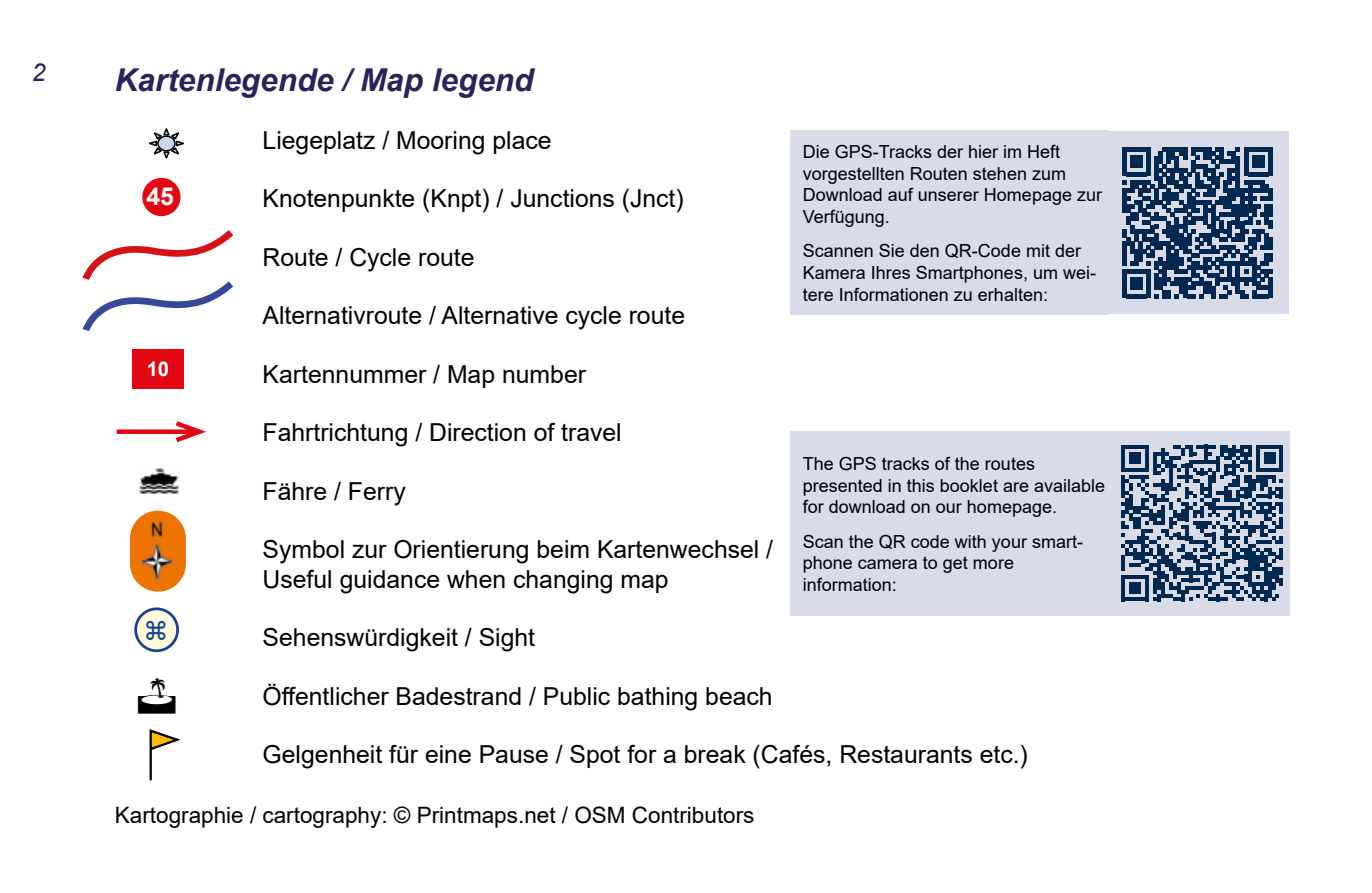
<style>
.page{position:relative;width:1372px;height:893px;background:#fff}
.page>*{position:absolute;margin:0;border:0;box-sizing:border-box;transform-origin:0 0}
.t1{font:italic 700 31.5px "Arial";color:#29235c}
.t2{font:24.75px/29.2px "Arial";color:#000}
.t3{font:700 24.75px "Arial";color:#fff}
.t4{font:italic 24.75px "Arial";color:#29235c}
.t5{font:22.5px "Arial";color:#000}
.t6{font:700 20.25px "Arial";color:#fff}
.t7{font:18px/21.6px "Arial";color:#000}
</style>
<div class="page">
<div style="left:132px;top:349px;width:52px;height:39px;background:#e30613"></div>
<div style="left:131px;top:512px;width:54px;height:79px;background:#ee7402;border-radius:27px"></div>
<img style="left:131px;top:520px;width:53px;height:68px">
<div style="left:130px;top:511px;width:56px;height:81px;border:2px solid #ee7402;border-radius:27px"></div>
<div style="left:790px;top:131px;width:318px;height:184px;background:#d9dbe7"></div>
<div style="left:1106px;top:131px;width:182px;height:183px;background:#d9dbe7"></div>
<svg style="left:1122px;top:148px;width:150px;height:150px"></svg>
<hr style="left:1268px;top:278px;width:4px;height:20px;background:#002851">
<div style="left:790px;top:432px;width:318px;height:184px;background:#d9dbe7"></div>
<div style="left:1106px;top:432px;width:183px;height:184px;background:#d9dbe7"></div>
<svg style="left:1121px;top:445px;width:162px;height:156px"></svg>
<div style="left:117px;top:429px;width:82px;height:5px;background:#e30613"></div>
<svg style="left:171px;top:421px;width:35px;height:22px"></svg>
<div style="left:136px;top:609px;width:42px;height:42px;background:#fffbd8;border-radius:50%"></div>
<div style="left:134px;top:607px;width:45px;height:45px;border:3px solid #164194;border-radius:50%"></div>
<div style="left:142px;top:178px;width:38px;height:38px;background:#e30613;border-radius:50%"></div>
<img style="left:138px;top:468px;width:42px;height:26px">
<svg style="left:149px;top:729px;width:32px;height:52px"></svg>
<svg style="left:149px;top:128px;width:35px;height:31px"></svg>
<div style="left:157px;top:135px;width:19px;height:17px;border:2px solid #000;border-radius:50%"></div>
<svg style="left:82px;top:230px;width:152px;height:101px"></svg>
<p class="t4" style="left:32px;top:56px;width:15px">2</p>
<p class="t1" style="left:115px;top:59px;width:420px">Kartenlegende / Map legend</p>
<p class="t3" style="left:146px;top:179px;width:29px">45</p>
<p class="t6" style="left:147px;top:355px;width:24px">10</p>
<p class="t2" style="left:262px;top:125px;width:290px">Liegeplatz / Mooring place</p>
<p class="t2" style="left:262px;top:184px;width:422px">Knotenpunkte (Knpt) / Junctions (Jnct)</p>
<p class="t2" style="left:262px;top:242px;width:213px">Route / Cycle route</p>
<p class="t2" style="left:262px;top:301px;width:424px">Alternativroute / Alternative cycle route</p>
<p class="t2" style="left:262px;top:359px;width:325px">Kartennummer / Map number</p>
<p class="t2" style="left:262px;top:418px;width:360px">Fahrtrichtung / Direction of travel</p>
<p class="t2" style="left:262px;top:476px;width:145px">Fähre / Ferry</p>
<p class="t2" style="left:262px;top:535px;width:512px">Symbol zur Orientierung beim Kartenwechsel /<br>Useful guidance when changing map</p>
<p class="t2" style="left:262px;top:623px;width:274px">Sehenswürdigkeit / Sight</p>
<p class="t2" style="left:262px;top:681px;width:511px">Öffentlicher Badestrand / Public bathing beach</p>
<p class="t2" style="left:262px;top:740px;width:766px">Gelgenheit für eine Pause / Spot for a break (Cafés, Restaurants etc.)</p>
<p class="t7" style="left:802px;top:141px;width:301px">Die GPS-Tracks der hier im Heft vorgestellten Routen stehen zum<br>Download auf unserer Homepage zur<br>Verfügung.</p>
<p class="t7" style="left:802px;top:240px;width:295px">Scannen Sie den QR-Code mit der<br>Kamera Ihres Smartphones, um wei&shy;tere Informationen zu erhalten:</p>
<p class="t7" style="left:802px;top:453px;width:304px">The GPS tracks of the routes presented in this booklet are available for download on our homepage.</p>
<p class="t7" style="left:802px;top:530px;width:282px">Scan the QR code with your smart&shy;phone camera to get more information:</p>
<p class="t5" style="left:115px;top:799px;width:641px">Kartographie / cartography: © Printmaps.net / OSM Contributors</p>
</div>
